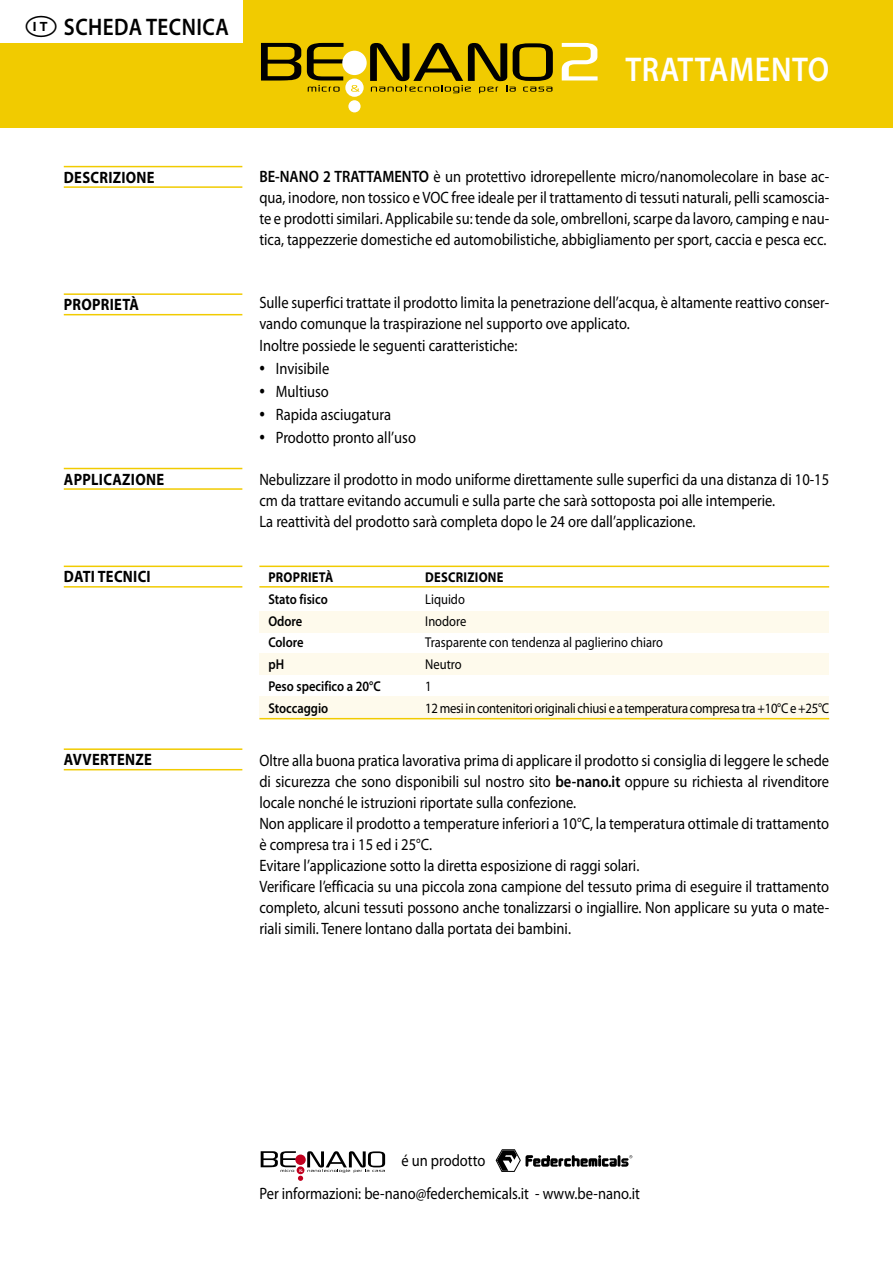
<style>
.page{position:relative;width:893px;height:1263px;background:#fff}
.page>*{position:absolute;margin:0;border:0;box-sizing:border-box;transform-origin:0 0}
.t1{font:600 34.5px "Myriad Pro";letter-spacing:.02em;color:#fff;scale:.88 1}
.t2{font:600 24px "Myriad Pro";letter-spacing:.02em;color:#000;scale:.88 1}
.t3{font:16.5px/21px "Myriad Pro";color:#000;scale:.88 1}
.t4{font:700 16.5px "Myriad Pro";letter-spacing:.02em;color:#000;scale:.88 1}
.t5{font:14.25px "Myriad Pro";letter-spacing:-.015em;color:#000;scale:.89 1}
.t6{font:14.25px "Myriad Pro";letter-spacing:-.015em;color:#000;scale:.88 1}
.t7{font:600 14.25px "Myriad Pro";color:#000;scale:.88 1}
.t8{font:700 14.25px "Myriad Pro";letter-spacing:.02em;color:#000;scale:.88 1}
.s1{font-weight:600}
.s2{font-size:22.5px}
</style>
<div class="page">
<svg style="left:261px;top:1151px;width:124px;height:30px"></svg>
<svg style="left:496px;top:1149px;width:136px;height:23px"></svg>
<div style="left:0;top:0;width:893px;height:128px;background:#f1cb00"></div>
<svg style="left:261px;top:43px;width:40px;height:38px"></svg>
<div style="left:342px;top:51px;width:25px;height:24px;background:#fff;border-radius:50%"></div>
<div style="left:345px;top:79px;width:19px;height:18px;background:#fff;border-radius:50%"></div>
<div style="left:348px;top:100px;width:13px;height:12px;background:#fff;border-radius:50%"></div>
<svg style="left:307px;top:43px;width:37px;height:49px"></svg>
<svg style="left:351px;top:85px;width:9px;height:7px"></svg>
<svg style="left:370px;top:43px;width:183px;height:50px"></svg>
<svg style="left:562px;top:43px;width:36px;height:37px"></svg>
<div style="left:259px;top:611px;width:570px;height:21px;background:#fefaec"></div>
<div style="left:259px;top:653px;width:570px;height:22px;background:#fefaec"></div>
<div style="left:259px;top:696px;width:570px;height:21px;background:#fefaec"></div>
<hr style="left:259px;top:586px;width:570px;height:2px;background:#f1cb00">
<hr style="left:259px;top:566px;width:570px;height:1px;background:#f1cb00">
<hr style="left:64px;top:586px;width:178px;height:2px;background:#f1cb00">
<hr style="left:64px;top:566px;width:178px;height:1px;background:#f1cb00">
<hr style="left:64px;top:769px;width:178px;height:1px;background:#f1cb00">
<hr style="left:64px;top:748px;width:178px;height:2px;background:#f1cb00">
<hr style="left:64px;top:488px;width:178px;height:2px;background:#f1cb00">
<hr style="left:64px;top:468px;width:178px;height:1px;background:#f1cb00">
<hr style="left:64px;top:314px;width:178px;height:1px;background:#f1cb00">
<hr style="left:64px;top:293px;width:178px;height:2px;background:#f1cb00">
<hr style="left:64px;top:186px;width:178px;height:2px;background:#f1cb00">
<hr style="left:64px;top:166px;width:178px;height:1px;background:#f1cb00">
<hr style="left:259px;top:718px;width:570px;height:1px;background:#f1cb00">
<div style="left:0;top:0;width:242px;height:43px;background:#fff"></div>
<h2 class="t2" style="left:26px;top:14px;width:233px">•▼SCHEDA TECNICA</h2>
<h1 class="t1" style="left:625px;top:50px;width:233px">TRATTAMENTO</h1>
<p class="t4" style="left:64px;top:168px;width:105px">DESCRIZIONE</p>
<p class="t3" style="left:259px;top:167px;width:649px;text-align:justify"><span class="s1">BE-NANO 2 TRATTAMENTO</span> è un protettivo idrorepellente micro/nanomolecolare in base ac&shy;qua, inodore, non tossico e VOC free ideale per il trattamento di tessuti naturali, pelli scamoscia&shy;te e prodotti similari. Applicabile su: tende da sole, ombrelloni, scarpe da lavoro, camping e nau&shy;tica, tappezzerie domestiche ed automobilistiche, abbigliamento per sport, caccia e pesca ecc.</p>
<p class="t4" style="left:64px;top:295px;width:87px">PROPRIETÀ</p>
<p class="t4" style="left:64px;top:470px;width:115px">APPLICAZIONE</p>
<p class="t3" style="left:259px;top:293px;width:649px">Sulle superfici trattate il prodotto limita la penetrazione dell’acqua, è altamente reattivo conser&shy;vando comunque la traspirazione nel supporto ove applicato.<br>Inoltre possiede le seguenti caratteristiche:</p>
<p class="t3" style="left:259px;top:358px;width:81px"><span class="s2">•</span> Invisibile</p>
<p class="t3" style="left:259px;top:381px;width:81px"><span class="s2">•</span> Multiuso</p>
<p class="t3" style="left:259px;top:404px;width:151px"><span class="s2">•</span> Rapida asciugatura</p>
<p class="t3" style="left:259px;top:427px;width:179px"><span class="s2">•</span> Prodotto pronto all’uso</p>
<p class="t3" style="left:259px;top:469px;width:649px">Nebulizzare il prodotto in modo uniforme direttamente sulle superfici da una distanza di 10-15 cm da trattare evitando accumuli e sulla parte che sarà sottoposta poi alle intemperie.<br>La reattività del prodotto sarà completa dopo le 24 ore dall’applicazione.</p>
<p class="t4" style="left:64px;top:568px;width:100px">DATI TECNICI</p>
<p class="t8" style="left:268px;top:569px;width:75px">PROPRIETÀ</p>
<p class="t8" style="left:425px;top:569px;width:91px">DESCRIZIONE</p>
<p class="t7" style="left:268px;top:591px;width:69px">Stato fisico</p>
<p class="t6" style="left:425px;top:591px;width:47px">Liquido</p>
<p class="t7" style="left:268px;top:613px;width:40px">Odore</p>
<p class="t6" style="left:425px;top:613px;width:48px">Inodore</p>
<p class="t7" style="left:268px;top:635px;width:42px">Colore</p>
<p class="t6" style="left:425px;top:635px;width:272px">Trasparente con tendenza al paglierino chiaro</p>
<p class="t7" style="left:268px;top:656px;width:19px">pH</p>
<p class="t6" style="left:425px;top:657px;width:43px">Neutro</p>
<p class="t7" style="left:268px;top:678px;width:129px">Peso specifico a 20°C</p>
<p class="t6" style="left:425px;top:678px;width:9px">1</p>
<p class="t7" style="left:268px;top:700px;width:70px">Stoccaggio</p>
<p class="t5" style="left:425px;top:700px;width:455px">12 mesi in contenitori originali chiusi e a temperatura compresa tra +10°C e +25°C</p>
<p class="t4" style="left:64px;top:750px;width:102px">AVVERTENZE</p>
<p class="t3" style="left:259px;top:750px;width:649px">Oltre alla buona pratica lavorativa prima di applicare il prodotto si consiglia di leggere le schede di sicurezza che sono disponibili sul nostro sito <span class="s1">be-nano.it</span> oppure su richiesta al rivenditore locale nonché le istruzioni riportate sulla confezione.<br>Non applicare il prodotto a temperature inferiori a 10°C, la temperatura ottimale di trattamento è compresa tra i 15 ed i 25°C.<br>Evitare l’applicazione sotto la diretta esposizione di raggi solari.<br>Verificare l’efficacia su una piccola zona campione del tessuto prima di eseguire il trattamento completo, alcuni tessuti possono anche tonalizzarsi o ingiallire. Non applicare su yuta o mate&shy;riali simili. Tenere lontano dalla portata dei bambini.</p>
<p class="t3" style="left:259px;top:1145px;width:434px;line-height:32.2px;text-indent:142px">é un prodotto<br>Per informazioni: be-nano@federchemicals.it - www.be-nano.it</p>
</div>
